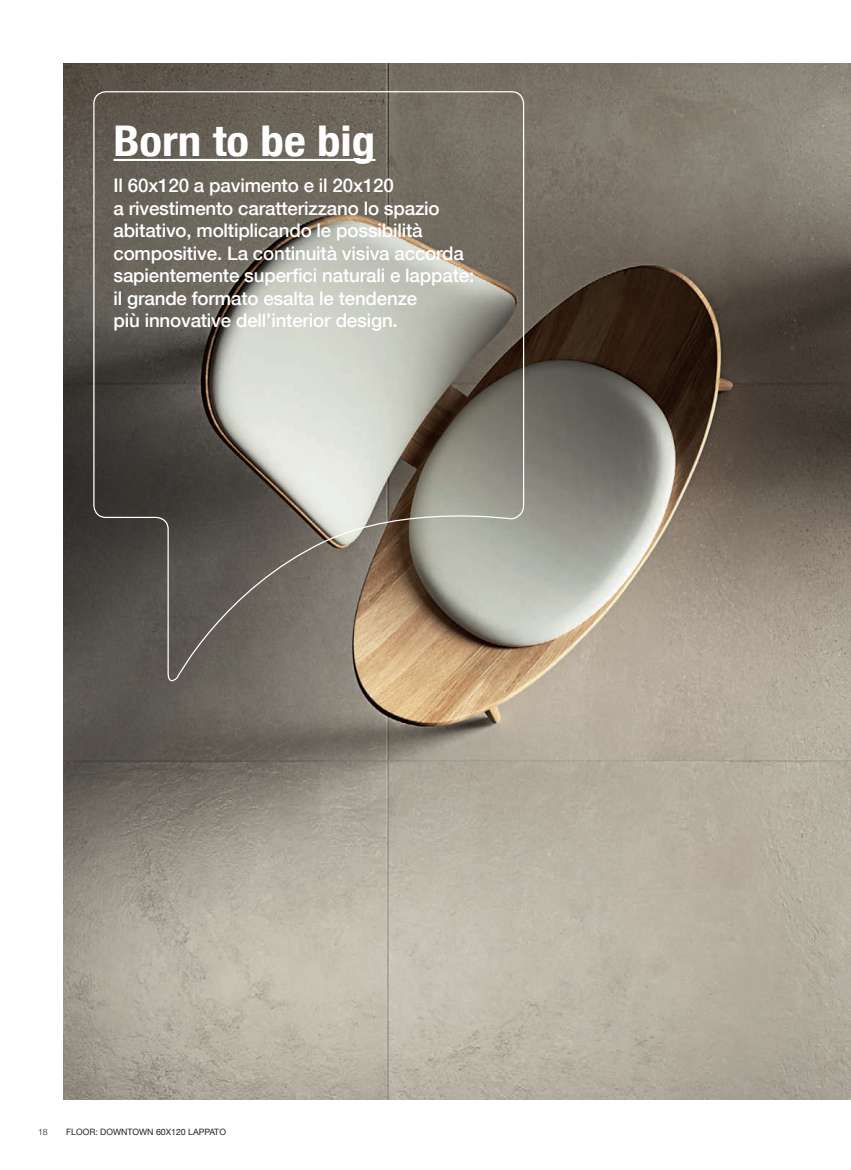
<style>
.page{position:relative;width:851px;height:1170px;background:#fff}
.page>*{position:absolute;margin:0;border:0;box-sizing:border-box;transform-origin:0 0}
.t1{font:700 condensed 42.38px "Helvetica Neue";color:#fff;scale:1.11 1}
.t2{font:500 18.75px/22.5px "Helvetica Neue";letter-spacing:-.01em;color:#fff}
.t3{font:8.75px "Helvetica Neue";color:#231f20}
.t4{font:300 8.75px "Helvetica Neue";color:#231f20}
</style>
<div class="page">
<img style="left:64px;top:63px;width:786px;height:1035px">
<svg style="left:93px;top:90px;width:431px;height:596px;background:#837e73"></svg>
<hr style="left:113px;top:159px;width:262px;height:2px;background:#fff">
<h1 class="t1" style="left:113px;top:125px;width:237px">Born to be big</h1>
<p class="t2" style="left:113px;top:176px;width:362px">Il 60x120 a pavimento e il 20x120<br>a rivestimento caratterizzano lo spazio abitativo, moltiplicando le possibilit‡ compositive. La continuit‡ visiva accorda sapientemente superfici naturali e lappate: il grande formato esalta le tendenze<br>pi˘ innovative dellíinterior design.</p>
<p class="t4" style="left:38px;top:1126px;width:11px">18</p>
<p class="t3" style="left:66px;top:1126px;width:161px">FLOOR: DOWNTOWN 60X120 LAPPATO</p>
</div>
